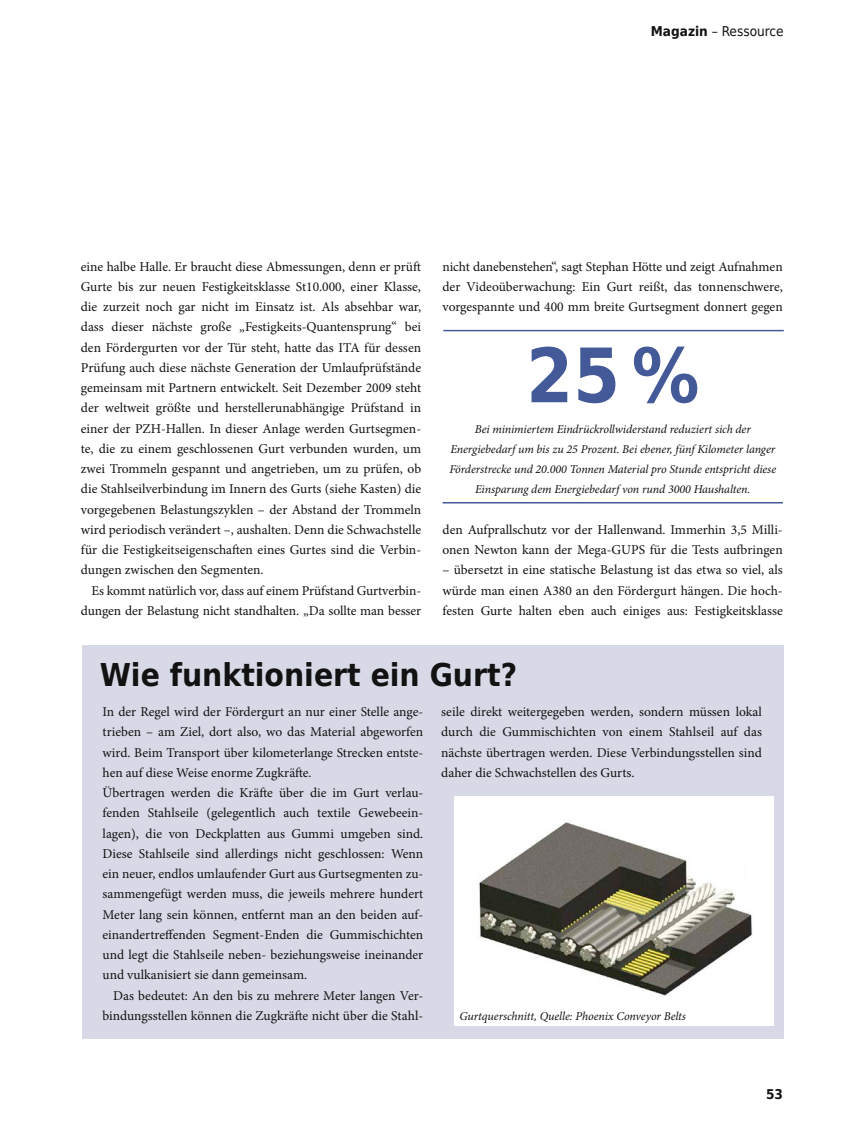
<style>
.page{position:relative;width:851px;height:1127px;background:#fff}
.page>*{position:absolute;margin:0;border:0;box-sizing:border-box;transform-origin:0 0}
.t1{font:700 75px "DejaVu Sans Condensed";color:#445998}
.t2{font:700 31.5px "DejaVu Sans Condensed";color:#121212}
.t3{font:13.5px/20.2px "Minion Pro";color:#121212;text-align:justify}
.t4{font:13.5px "DejaVu Sans Condensed";color:#121212}
.t5{font:700 13.5px "DejaVu Sans Condensed";color:#121212}
.t6{font:italic 12px/20.2px "Minion Pro";letter-spacing:-.005em;color:#121212;text-align:center}
.s1{font-weight:700}
</style>
<div class="page">
<div style="left:82px;top:645px;width:701px;height:394px;background:#d7d9e6"></div>
<div style="left:454px;top:797px;width:319px;height:228px;background:#fff"></div>
<img style="left:479px;top:822px;width:273px;height:174px">
<hr style="left:443px;top:330px;width:340px;height:1px;background:#445998">
<hr style="left:442px;top:502px;width:340px;height:1px;background:#445998">
<p class="t4" style="left:650px;top:20px;width:134px"><span class="s1">Magazin</span> – Ressource</p>
<p class="t3" style="left:81px;top:256px;width:342px">eine halbe Halle. Er braucht diese Abmessungen, denn er prüft Gurte bis zur neuen Festigkeitsklasse St10.000, einer Klasse, die zurzeit noch gar nicht im Einsatz ist. Als absehbar war, dass dieser nächste große „Festigkeits-Quantensprung“ bei den Fördergurten vor der Tür steht, hatte das ITA für dessen Prüfung auch diese nächste Generation der Umlaufprüfstände gemeinsam mit Partnern entwickelt. Seit Dezember 2009 steht der weltweit größte und herstellerunabhängige Prüfstand in einer der PZH-Hallen. In dieser Anlage werden Gurtsegmen&shy;te, die zu einem geschlossenen Gurt verbunden wurden, um zwei Trommeln gespannt und angetrieben, um zu prüfen, ob die Stahlseilverbindung im Innern des Gurts (siehe Kasten) die vorgegebenen Belastungszyklen – der Abstand der Trommeln wird periodisch verändert –, aushalten. Denn die Schwachstelle für die Festigkeitseigenschaften eines Gurtes sind die Verbin&shy;dungen zwischen den Segmenten.</p>
<p class="t3" style="left:81px;top:580px;width:342px;text-align:right">Es kommt natürlich vor, dass auf einem Prüfstand Gurtverbin&shy;dungen der Belastung nicht standhalten. „Da sollte man besser</p>
<p class="t3" style="left:442px;top:256px;width:342px">nicht danebenstehen“, sagt Stephan Hötte und zeigt Aufnahmen der Videoüberwachung: Ein Gurt reißt, das tonnenschwere, vorgespannte und 400 mm breite Gurtsegment donnert gegen</p>
<h1 class="t1" style="left:526px;top:314px;width:175px">25 %</h1>
<p class="t6" style="left:474px;top:419px;width:277px">Bei minimiertem Eindrückrollwiderstand reduziert sich der</p>
<p class="t6" style="left:449px;top:439px;width:328px">Energiebedarf um bis zu 25 Prozent. Bei ebener, fünf Kilometer langer<br>Förderstrecke und 20.000 Tonnen Material pro Stunde entspricht diese<br>Einsparung dem Energiebedarf von rund 3000 Haushalten.</p>
<p class="t3" style="left:442px;top:519px;width:341px">den Aufprallschutz vor der Hallenwand. Immerhin 3,5 Milli&shy;onen Newton kann der Mega-GUPS für die Tests aufbringen</p>
<p class="t3" style="left:442px;top:560px;width:342px">– übersetzt in eine statische Belastung ist das etwa so viel, als würde man einen A380 an den Fördergurt hängen. Die hoch&shy;festen Gurte halten eben auch einiges aus: Festigkeitsklasse</p>
<h2 class="t2" style="left:100px;top:649px;width:419px">Wie funktioniert ein Gurt?</h2>
<p class="t3" style="left:102px;top:702px;width:322px;text-align:left">In der Regel wird der Fördergurt an nur einer Stelle ange&shy;trieben – am Ziel, dort also, wo das Material abgeworfen wird. Beim Transport über kilometerlange Strecken entste&shy;hen auf diese Weise enorme Zugkräfte.<br>Übertragen werden die Kräfte über die im Gurt verlau&shy;fenden Stahlseile (gelegentlich auch textile Gewebeein&shy;lagen), die von Deckplatten aus Gummi umgeben sind.<br>Diese Stahlseile sind allerdings nicht geschlossen: Wenn ein neuer, endlos umlaufender Gurt aus Gurtsegmenten zu&shy;sammengefügt werden muss, die jeweils mehrere hundert Meter lang sein können, entfernt man an den beiden auf&shy;einandertreffenden Segment-Enden die Gummischichten und legt die Stahlseile neben- beziehungsweise ineinander und vulkanisiert sie dann gemeinsam.</p>
<p class="t3" style="left:102px;top:985px;width:322px;text-align:right">Das bedeutet: An den bis zu mehrere Meter langen Ver&shy;bindungsstellen können die Zugkräfte nicht über die Stahl-</p>
<p class="t3" style="left:441px;top:702px;width:322px">seile direkt weitergegeben werden, sondern müssen lokal durch die Gummischichten von einem Stahlseil auf das nächste übertragen werden. Diese Verbindungsstellen sind daher die Schwachstellen des Gurts.</p>
<p class="t6" style="left:459px;top:1006px;width:228px">Gurtquerschnitt, Quelle: Phoenix Conveyor Belts</p>
<p class="t5" style="left:765px;top:1082px;width:18px">53</p>
</div>
